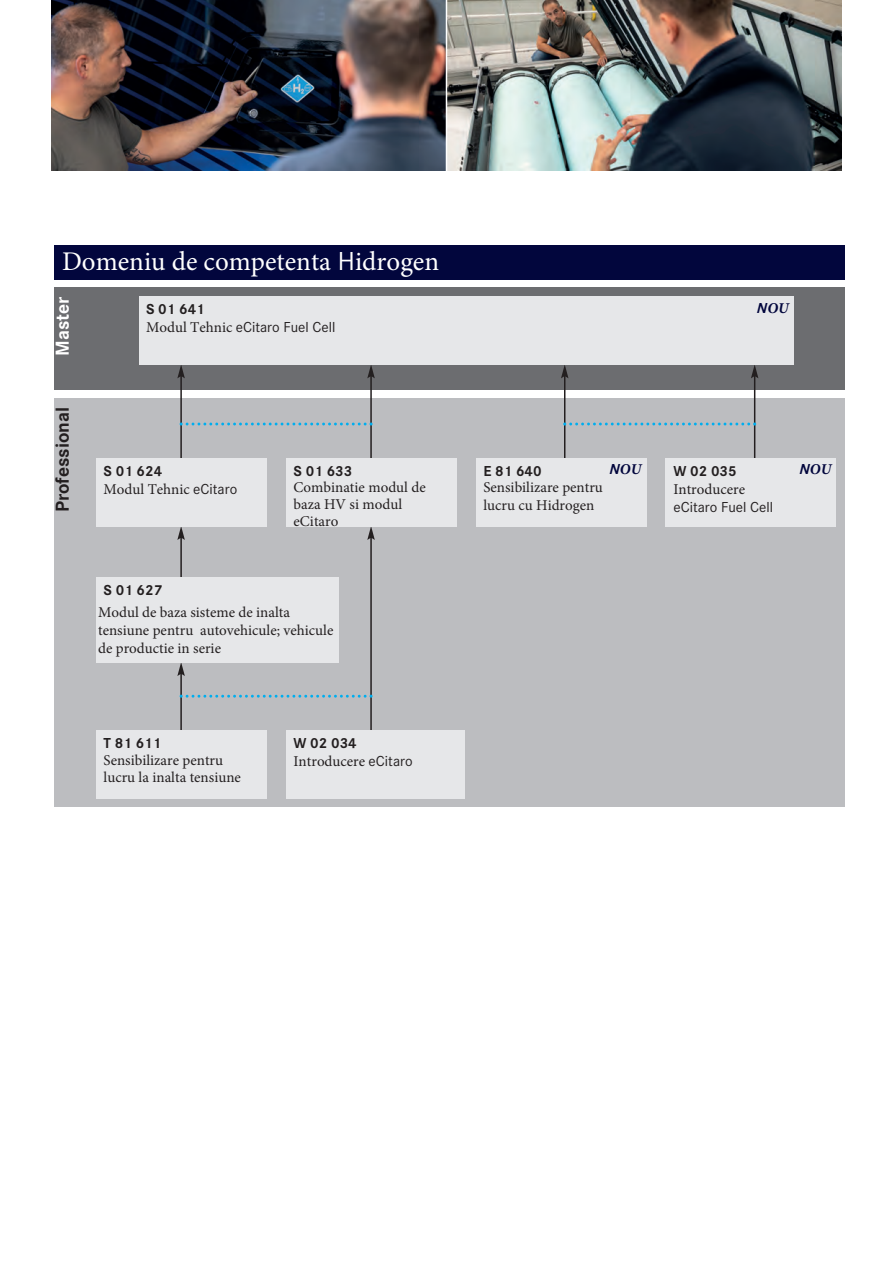
<style>
.page{position:relative;width:893px;height:1263px;background:#fff}
.page>*{position:absolute;margin:0;border:0;box-sizing:border-box;transform-origin:0 0}
.t1{font:27px "Minion Pro";color:#fff}
.t2{font:700 19.5px "Daimler CS Pro";color:#231f20}
.t3{font:700 19.5px "Daimler CS Pro";color:#fff}
.t4{font:15px/17.2px "Minion Pro";color:#231f20}
.t5{font:15px/17.7px "Daimler CS Pro";color:#231f20}
.t6{font:700 15px "Daimler CS Pro";color:#231f20}
.t7{font:italic 700 15px "Minion Pro";color:#02063d}
.s1{font-family:"Daimler CS Pro"}
.s2{font-weight:700}
.s3{font-family:"Minion Pro"}
</style>
<div class="page">
<img style="left:51px;top:0;width:395px;height:170px">
<img style="left:447px;top:0;width:395px;height:170px">
<div style="left:54px;top:245px;width:790px;height:34px;background:#02063d"></div>
<div style="left:54px;top:288px;width:790px;height:102px;background:#6c6d70"></div>
<div style="left:54px;top:398px;width:790px;height:409px;background:#bcbdc0"></div>
<hr style="left:180px;top:673px;width:2px;height:78px;background:#231f20">
<svg style="left:177px;top:662px;width:8px;height:14px"></svg>
<hr style="left:370px;top:537px;width:2px;height:204px;background:#231f20">
<svg style="left:367px;top:526px;width:8px;height:14px"></svg>
<hr style="left:180px;top:376px;width:2px;height:97px;background:#231f20">
<svg style="left:177px;top:364px;width:8px;height:14px"></svg>
<hr style="left:370px;top:376px;width:2px;height:97px;background:#231f20">
<svg style="left:367px;top:364px;width:8px;height:14px"></svg>
<svg style="left:180px;top:422px;width:193px;height:3px"></svg>
<hr style="left:564px;top:376px;width:1px;height:97px;background:#231f20">
<svg style="left:561px;top:364px;width:7px;height:14px"></svg>
<hr style="left:754px;top:376px;width:1px;height:97px;background:#231f20">
<svg style="left:751px;top:364px;width:7px;height:14px"></svg>
<svg style="left:563px;top:422px;width:193px;height:3px"></svg>
<svg style="left:180px;top:695px;width:193px;height:3px"></svg>
<hr style="left:180px;top:537px;width:2px;height:78px;background:#231f20">
<svg style="left:177px;top:526px;width:8px;height:14px"></svg>
<div style="left:139px;top:296px;width:654px;height:68px;background:#e6e7e9"></div>
<div style="left:96px;top:458px;width:170px;height:68px;background:#e6e7e9"></div>
<div style="left:286px;top:458px;width:170px;height:68px;background:#e6e7e9"></div>
<div style="left:286px;top:730px;width:179px;height:68px;background:#e6e7e9"></div>
<div style="left:96px;top:730px;width:170px;height:68px;background:#e6e7e9"></div>
<div style="left:476px;top:458px;width:170px;height:68px;background:#e6e7e9"></div>
<div style="left:666px;top:458px;width:170px;height:68px;background:#e6e7e9"></div>
<div style="left:96px;top:577px;width:242px;height:85px;background:#e6e7e9"></div>
<h1 class="t1" style="left:62px;top:243px;width:379px">Domeniu de competenta <span class="s1">H</span>idrogen</h1>
<p class="t5" style="left:146px;top:302px;width:191px"><span class="s2">S 01 641<br></span><span class="s3">Modul Tehnic</span> eCitaro Fuel Cell</p>
<h2 class="t3" style="left:56px;top:356px;width:61px;rotate:-90deg">Master</h2>
<h2 class="t2" style="left:56px;top:512px;width:107px;rotate:-90deg">Professional</h2>
<p class="t6" style="left:104px;top:466px;width:60px">S 01 624</p>
<p class="t4" style="left:104px;top:480px;width:135px">Modul Tehnic <span class="s1">eCitaro</span></p>
<p class="t6" style="left:294px;top:466px;width:60px">S 01 633</p>
<p class="t4" style="left:294px;top:478px;width:134px">Combinatie modul de baza HV si modul eCitaro</p>
<p class="t6" style="left:104px;top:585px;width:60px">S 01 627</p>
<p class="t4" style="left:98px;top:603px;width:237px;line-height:17.9px">Modul de baza sisteme de inalta tensiune pentru autovehicule; vehicule de productie in serie</p>
<p class="t6" style="left:104px;top:738px;width:59px">T 81 611</p>
<p class="t4" style="left:104px;top:751px;width:139px;line-height:17.7px">Sensibilizare pentru lucru la inalta tensiune</p>
<p class="t6" style="left:293px;top:738px;width:65px">W 02 034</p>
<p class="t4" style="left:293px;top:752px;width:121px">Introducere <span class="s1">eCitaro</span></p>
<p class="t7" style="left:757px;top:297px;width:33px"><span class="s1">N</span>OU</p>
<p class="t7" style="left:609px;top:459px;width:33px"><span class="s1">N</span>OU</p>
<p class="t7" style="left:799px;top:459px;width:33px"><span class="s1">N</span>OU</p>
<p class="t6" style="left:483px;top:465px;width:60px">E 81 640</p>
<p class="t4" style="left:483px;top:479px;width:121px;line-height:17.7px">Sensibilizare pentru lucru cu Hidrogen</p>
<p class="t6" style="left:673px;top:465px;width:65px">W 02 035</p>
<p class="t4" style="left:673px;top:480px;width:73px">Introducere</p>
<p class="t5" style="left:673px;top:499px;width:101px">eCitaro Fuel Cell</p>
</div>
